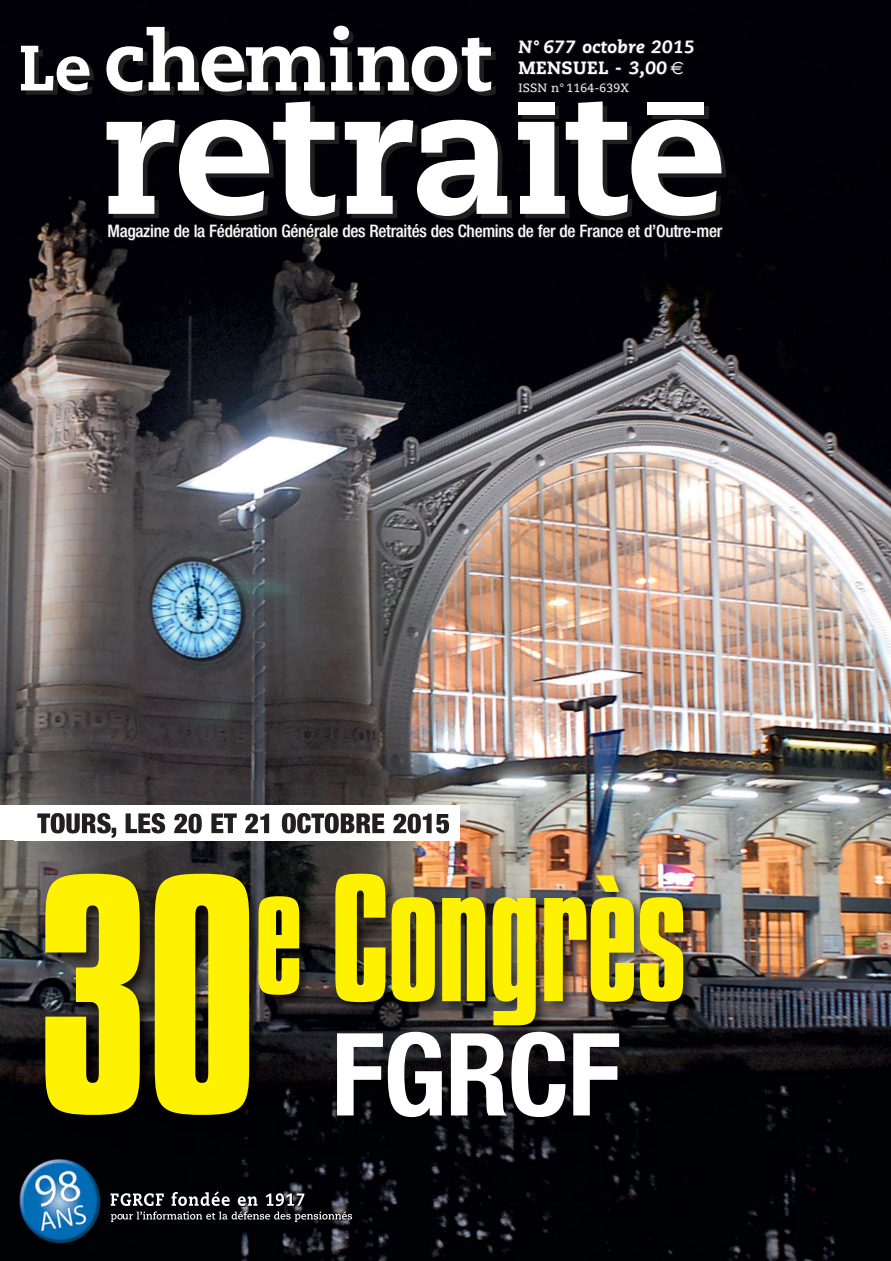
<style>
.page{position:relative;width:891px;height:1261px;background:#fff}
.page>*{position:absolute;margin:0;border:0;box-sizing:border-box;transform-origin:0 0}
.t1{font:156px "Compacta BT";letter-spacing:-.01em;color:#fff200}
.t2{font:700 condensed 114.9px "Helvetica Neue";letter-spacing:-.015em;color:#fff}
.t3{font:italic 800 17.7px/21.3px "Caecilia";letter-spacing:.025em;color:#fff}
.t4{font:500 condensed 17.25px "Helvetica Neue";letter-spacing:-.015em;color:#fff}
.t5{font:12px "Caecilia";letter-spacing:.02em;color:#fff}
.s1{font-style:normal}
.s2{font-family:"Euro Sans";font-weight:400;font-style:normal}
.s3{font-size:294px}
.s4{font-size:147px}
</style>
<div class="page">
<img style="left:0;top:0;width:890px;height:1260px">
<svg style="left:106px;top:26px;width:406px;height:194px"></svg>
<svg style="left:518px;top:101px;width:208px;height:119px"></svg>
<div style="left:518px;top:103px;width:36px;height:12px;background:#fff"></div>
<div style="left:647px;top:103px;width:57px;height:12px;background:#fff"></div>
<svg style="left:21px;top:46px;width:73px;height:49px"></svg>
<div style="left:0;top:805px;width:459px;height:35px;background:#fff"></div>
<img style="left:15px;top:779px;width:873px;height:481px">
<img style="left:111px;top:1192px;width:147px;height:14px">
<img style="left:124px;top:1219px;width:69px;height:1px">
<img style="left:110px;top:1191px;width:147px;height:14px">
<svg style="left:111px;top:1213px;width:13px;height:9px"></svg>
<img style="left:122px;top:1211px;width:71px;height:8px">
<img style="left:15px;top:805px;width:444px;height:35px">
<img style="left:37px;top:813px;width:128px;height:24px">
<img style="left:17px;top:1153px;width:87px;height:92px">
<p class="t3" style="left:518px;top:37px;width:177px">N° 677 octobre 2015<br><span class="s1">MENSUEL</span> - 3,00 <span class="s2">€</span></p>
<p class="t5" style="left:518px;top:82px;width:112px">ISSN n° 1164-639X</p>
<p class="t4" style="left:107px;top:225px;width:616px">Magazine de la Fédération Générale des Retraités des Chemins de fer de France et d’Outre-mer</p>
<h1 class="t1" style="left:36px;top:856px;width:652px"><span class="s3">30</span><span class="s4">E</span> CONGRÈS</h1>
<h2 class="t2" style="left:331px;top:1033px;width:291px">FGRCF</h2>
</div>
